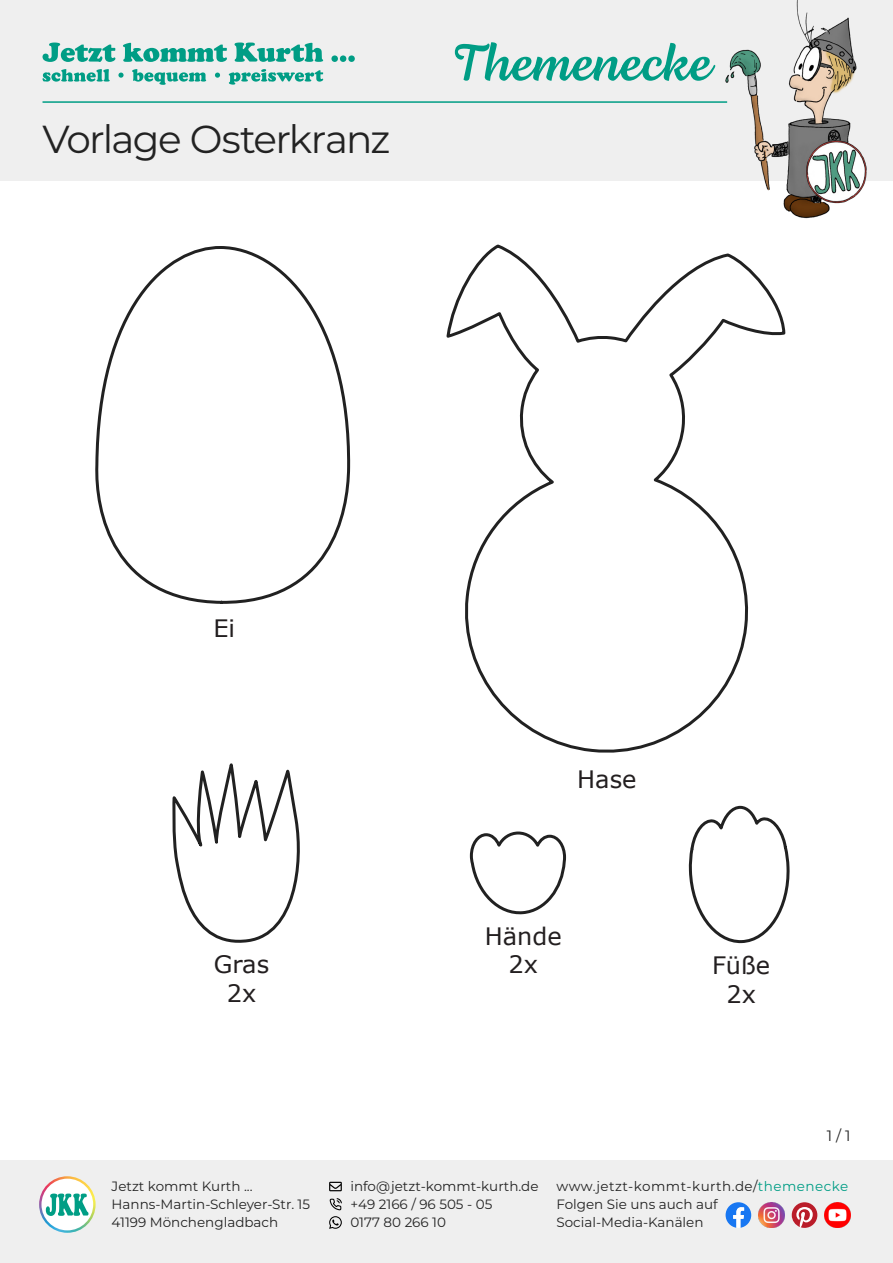
<style>
.page{position:relative;width:893px;height:1263px;background:#fff}
.page>*{position:absolute;margin:0;border:0;box-sizing:border-box;transform-origin:0 0}
.t1{font:52.5px "Lemongrass Script";color:#009d85}
.t2{font:39px "Montserrat";letter-spacing:-.045em;color:#222}
.t3{font:24px/28.8px "Verdana";color:#231f20;text-align:center}
.t4{font:15px "Montserrat";color:#222}
.t5{font:13.5px/18px "Montserrat";color:#222}
.s1{color:#009d85}
</style>
<div class="page">
<div style="left:0;top:0;width:893px;height:181px;background:#efefef"></div>
<hr style="left:43px;top:101px;width:684px;height:2px;background:#009d85">
<svg style="left:43px;top:43px;width:312px;height:19px"></svg>
<svg style="left:43px;top:69px;width:280px;height:16px"></svg>
<img style="left:677px;top:0;width:190px;height:219px">
<div style="left:0;top:1161px;width:893px;height:102px;background:#efefef"></div>
<svg style="left:329px;top:1182px;width:13px;height:9px"></svg>
<svg style="left:329px;top:1198px;width:13px;height:31px"></svg>
<img style="left:39px;top:1176px;width:57px;height:57px;border-radius:28px">
<div style="left:41px;top:1179px;width:52px;height:51px;background:#fff;border-radius:50%"></div>
<svg style="left:46px;top:1193px;width:42px;height:23px"></svg>
<img style="left:759px;top:1202px;width:25px;height:26px">
<svg style="left:726px;top:1202px;width:25px;height:26px"></svg>
<svg style="left:792px;top:1202px;width:25px;height:26px"></svg>
<img style="left:825px;top:1202px;width:25px;height:26px">
<svg style="left:95px;top:246px;width:256px;height:358px"></svg>
<svg style="left:446px;top:244px;width:340px;height:509px"></svg>
<svg style="left:689px;top:805px;width:101px;height:139px"></svg>
<svg style="left:469px;top:831px;width:98px;height:84px"></svg>
<svg style="left:172px;top:765px;width:128px;height:178px"></svg>
<h2 class="t2" style="left:43px;top:112px;width:349px">Vorlage Osterkranz</h2>
<h1 class="t1" style="left:450px;top:31px;width:263px">Themenecke</h1>
<h3 class="t3" style="left:213px;top:613px;width:23px">Ei</h3>
<h3 class="t3" style="left:577px;top:765px;width:61px">Hase</h3>
<h3 class="t3" style="left:485px;top:921px;width:78px">Hände</h3>
<h3 class="t3" style="left:214px;top:950px;width:57px">Gras</h3>
<h3 class="t3" style="left:508px;top:950px;width:31px">2x</h3>
<h3 class="t3" style="left:227px;top:978px;width:31px">2x</h3>
<h3 class="t3" style="left:712px;top:951px;width:60px">Füße<br>2x</h3>
<p class="t4" style="left:827px;top:1126px;width:25px">1 / 1</p>
<p class="t5" style="left:112px;top:1177px;width:200px">Jetzt kommt Kurth ...<br>Hanns-Martin-Schleyer-Str. 15<br>41199 Mönchengladbach</p>
<p class="t5" style="left:556px;top:1177px;width:293px">www.jetzt-kommt-kurth.de/<span class="s1">themenecke<br></span>Folgen Sie uns auch auf<br>Social-Media-Kanälen</p>
<p class="t5" style="left:350px;top:1177px;width:190px">info@jetzt-kommt-kurth.de +49 2166 / 96 505 - 05<br>0177 80 266 10</p>
</div>
